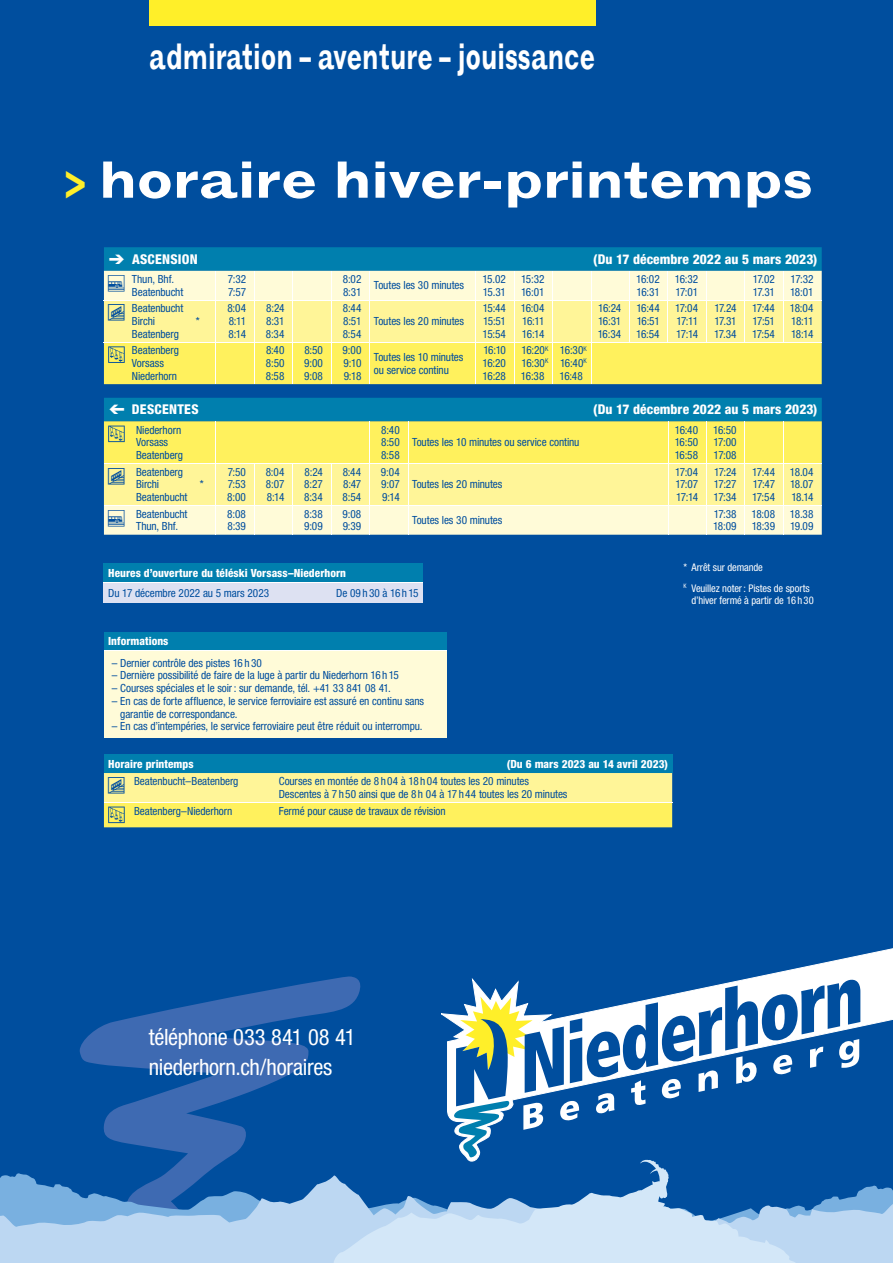
<style>
.page{position:relative;width:893px;height:1263px;background:#004e9e}
.page>*{position:absolute;margin:0;border:0;box-sizing:border-box;transform-origin:0 0}
.t1{font:700 expanded 52.5px "Grotesque";letter-spacing:-.02em;color:#fff}
.t2{font:700 expanded 37.05px "Grotesque";color:#fff;scale:.6 1}
.t3{font:condensed 22.5px/30px "Helvetica Neue";letter-spacing:-.01em;color:#fff}
.t4{font:800 condensed 13.5px "Helvetica Neue";letter-spacing:.005em;color:#fff}
.t5{font:800 condensed 13.5px "Helvetica Neue";letter-spacing:.025em;color:#fff}
.t6{font:condensed 11.25px/12.8px "Helvetica Neue";letter-spacing:-.005em;color:#004e9e;text-align:justify}
.t7{font:800 condensed 11.25px "Helvetica Neue";letter-spacing:.005em;color:#fff}
.t8{font:condensed 10.5px/20.5px "Helvetica Neue";letter-spacing:-.01em;color:#fff}
.s1{color:#ffef29}
.s2{font-family:"SBB Picto Normal";font-weight:400;font-stretch:normal}
.s3{font-family:"L Holiday Pi Three";font-stretch:normal;font-size:16.5px}
</style>
<div class="page">
<svg style="left:80px;top:976px;width:280px;height:197px"></svg>
<svg style="left:0;top:1175px;width:329px;height:88px;fill:#bcd7f2"></svg>
<svg style="left:804px;top:1185px;width:89px;height:78px;background:#94bbe2"></svg>
<svg style="left:329px;top:1160px;width:475px;height:103px"></svg>
<svg style="left:441px;top:948px;width:452px;height:213px"></svg>
<svg style="left:454px;top:979px;width:406px;height:178px"></svg>
<div style="left:149px;top:0;width:446px;height:25px;background:#ffef29"></div>
<svg style="left:104px;top:247px;width:718px;height:137px;background:#d2e09a"></svg>
<svg style="left:104px;top:398px;width:718px;height:137px;background:#d2e099"></svg>
<div style="left:104px;top:632px;width:342px;height:19px;background:#007fae"></div>
<div style="left:104px;top:651px;width:342px;height:87px;background:#fffbd8"></div>
<hr style="left:104px;top:650px;width:342px;height:1px;background:#fff">
<div style="left:104px;top:563px;width:319px;height:19px;background:#007fae"></div>
<div style="left:104px;top:582px;width:319px;height:21px;background:#dde1f2"></div>
<hr style="left:104px;top:582px;width:319px;height:1px;background:#fff">
<div style="left:104px;top:754px;width:568px;height:19px;background:#007fae"></div>
<svg style="left:104px;top:773px;width:568px;height:54px;background:#fef27f"></svg>
<h2 class="t2" style="left:149px;top:34px;width:745px">admiration – aventure – jouissance</h2>
<h1 class="t1" style="left:63px;top:148px;width:751px"><span class="s1">&gt;</span> horaire hiver-printemps</h1>
<p class="t4" style="left:108px;top:251px;width:91px"><span class="s2">ì</span> ASCENSION</p>
<p class="t4" style="left:593px;top:251px;width:226px">(Du 17 décembre 2022 au 5 mars 2023)</p>
<p class="t6" style="left:132px;top:272px;width:53px;text-indent:-24px"><span class="s3">%</span> Thun, Bhf.<br>Beatenbucht</p>
<p class="t6" style="left:228px;top:273px;width:20px">7:32<br>7:57</p>
<p class="t6" style="left:343px;top:273px;width:20px">8:02<br>8:31</p>
<p class="t6" style="left:374px;top:279px;width:92px">Toutes les 30 minutes</p>
<p class="t6" style="left:483px;top:273px;width:25px">15.02<br>15.31</p>
<p class="t6" style="left:521px;top:273px;width:25px">15:32<br>16:01</p>
<p class="t6" style="left:636px;top:273px;width:25px">16:02<br>16:31</p>
<p class="t6" style="left:675px;top:273px;width:25px">16:32<br>17:01</p>
<p class="t6" style="left:753px;top:273px;width:24px">17.02<br>17.31</p>
<p class="t6" style="left:790px;top:273px;width:25px">17:32<br>18:01</p>
<p class="t6" style="left:108px;top:302px;width:77px;text-align:center"><span class="s3">?</span> Beatenbucht<br>Birchi</p>
<p class="t6" style="left:483px;top:302px;width:25px">15:44<br>15:51<br>15:54</p>
<p class="t6" style="left:521px;top:302px;width:25px">16:04<br>16:11<br>16:14</p>
<p class="t6" style="left:598px;top:302px;width:25px">16:24<br>16:31<br>16:34</p>
<p class="t6" style="left:636px;top:302px;width:25px">16:44<br>16:51<br>16:54</p>
<p class="t6" style="left:675px;top:302px;width:25px">17:04<br>17:11<br>17:14</p>
<p class="t6" style="left:714px;top:302px;width:24px">17.24<br>17.31<br>17.34</p>
<p class="t6" style="left:752px;top:302px;width:25px">17:44<br>17:51<br>17:54</p>
<p class="t6" style="left:790px;top:302px;width:25px">18:04<br>18:11<br>18:14</p>
<p class="t6" style="left:227px;top:302px;width:20px">8:04<br>8:11<br>8:14</p>
<p class="t6" style="left:266px;top:302px;width:20px">8:24<br>8:31<br>8:34</p>
<p class="t6" style="left:343px;top:302px;width:20px">8:44<br>8:51<br>8:54</p>
<p class="t6" style="left:196px;top:314px;width:5px">*</p>
<p class="t6" style="left:374px;top:315px;width:92px">Toutes les 20 minutes</p>
<p class="t6" style="left:132px;top:327px;width:48px">Beatenberg</p>
<p class="t6" style="left:132px;top:344px;width:48px;text-align:left">Beatenberg<br>Vorsass<br>Niederhorn</p>
<p class="t6" style="left:266px;top:344px;width:20px">8:40<br>8:50<br>8:58</p>
<p class="t6" style="left:304px;top:344px;width:20px">8:50<br>9:00<br>9:08</p>
<p class="t6" style="left:343px;top:344px;width:20px">9:00<br>9:10<br>9:18</p>
<p class="t6" style="left:374px;top:350px;width:91px">Toutes les 10 minutes ou service continu</p>
<p class="t6" style="left:483px;top:344px;width:25px">16:10<br>16:20<br>16:28</p>
<p class="t6" style="left:521px;top:344px;width:29px">16:20<sup>K </sup>16:30<sup>K </sup>16:38</p>
<p class="t6" style="left:559px;top:344px;width:29px">16:30<sup>K </sup>16:40<sup>K </sup>16:48</p>
<p class="t5" style="left:108px;top:401px;width:92px"><span class="s2">Ä</span> DESCENTES</p>
<p class="t4" style="left:593px;top:401px;width:226px">(Du 17 décembre 2022 au 5 mars 2023)</p>
<p class="t6" style="left:136px;top:423px;width:48px;text-align:left">Niederhorn<br>Vorsass<br>Beatenberg</p>
<p class="t6" style="left:381px;top:423px;width:20px">8:40<br>8:50<br>8:58</p>
<p class="t6" style="left:675px;top:423px;width:25px">16:40<br>16:50<br>16:58</p>
<p class="t6" style="left:713px;top:423px;width:25px">16:50<br>17:00<br>17:08</p>
<p class="t6" style="left:412px;top:436px;width:169px">Toutes les 10 minutes ou service continu</p>
<p class="t6" style="left:108px;top:465px;width:76px;text-align:center"><span class="s3">?</span> Beatenberg<br>Birchi</p>
<p class="t6" style="left:136px;top:491px;width:53px">Beatenbucht</p>
<p class="t6" style="left:200px;top:478px;width:5px">*</p>
<p class="t6" style="left:227px;top:465px;width:20px">7:50<br>7:53<br>8:00</p>
<p class="t6" style="left:266px;top:465px;width:20px">8:04<br>8:07<br>8:14</p>
<p class="t6" style="left:304px;top:465px;width:20px">8:24<br>8:27<br>8:34</p>
<p class="t6" style="left:343px;top:465px;width:20px">8:44<br>8:47<br>8:54</p>
<p class="t6" style="left:381px;top:465px;width:20px">9:04<br>9:07<br>9:14</p>
<p class="t6" style="left:412px;top:478px;width:92px">Toutes les 20 minutes</p>
<p class="t6" style="left:675px;top:465px;width:25px">17:04<br>17:07<br>17:14</p>
<p class="t6" style="left:714px;top:465px;width:25px">17:24<br>17:27<br>17:34</p>
<p class="t6" style="left:752px;top:465px;width:25px">17:44<br>17:47<br>17:54</p>
<p class="t6" style="left:790px;top:465px;width:25px">18.04<br>18.07<br>18.14</p>
<p class="t6" style="left:136px;top:507px;width:53px;text-indent:-28px"><span class="s3">%</span> Beatenbucht<br>Thun, Bhf.</p>
<p class="t6" style="left:227px;top:507px;width:20px">8:08<br>8:39</p>
<p class="t6" style="left:304px;top:507px;width:20px">8:38<br>9:09</p>
<p class="t6" style="left:343px;top:507px;width:20px">9:08<br>9:39</p>
<p class="t6" style="left:412px;top:514px;width:92px">Toutes les 30 minutes</p>
<p class="t6" style="left:713px;top:507px;width:25px">17:38<br>18:09</p>
<p class="t6" style="left:752px;top:507px;width:25px">18:08<br>18:39</p>
<p class="t6" style="left:790px;top:507px;width:25px">18.38<br>19.09</p>
<p class="t8" style="left:683px;top:557px;width:128px">* Arrêt sur demande<br><sup>K</sup> Veuillez noter : Pistes de sports</p>
<p class="t8" style="left:691px;top:590px;width:124px">d’hiver fermé à partir de 16 h 30</p>
<p class="t7" style="left:108px;top:634px;width:62px">Informations</p>
<p class="t6" style="left:112px;top:656px;width:151px">– Dernier contrôle des pistes 16 h 30</p>
<p class="t6" style="left:112px;top:669px;width:289px">– Dernière possibilité de faire de la luge à partir du Niederhorn 16 h 15</p>
<p class="t6" style="left:112px;top:682px;width:281px">– Courses spéciales et le soir : sur demande, tél. +41 33 841 08 41.</p>
<p class="t6" style="left:120px;top:694px;width:305px;text-indent:-8px">– En cas de forte affluence, le service ferroviaire est assuré en continu sans garantie de correspondance.</p>
<p class="t6" style="left:112px;top:720px;width:312px">– En cas d’intempéries, le service ferroviaire peut être réduit ou interrompu.</p>
<p class="t7" style="left:108px;top:566px;width:239px">Heures d’ouverture du téléski Vorsass–Niederhorn</p>
<p class="t6" style="left:108px;top:586px;width:163px">Du 17 décembre 2022 au 5 mars 2023</p>
<p class="t6" style="left:336px;top:586px;width:84px">De 09 h 30 à 16 h 15</p>
<p class="t7" style="left:108px;top:757px;width:87px">Horaire printemps</p>
<p class="t7" style="left:507px;top:757px;width:163px">(Du 6 mars 2023 au 14 avril 2023)</p>
<p class="t6" style="left:108px;top:775px;width:132px"><span class="s3">?</span> Beatenbucht–Beatenberg</p>
<p class="t6" style="left:279px;top:775px;width:290px">Courses en montée de 8 h 04 à 18 h 04 toutes les 20 minutes<br>Descentes à 7 h 50 ainsi que de 8 h 04 à 17 h 44 toutes les 20 minutes</p>
<p class="t6" style="left:134px;top:804px;width:100px">Beatenberg–Niederhorn</p>
<p class="t6" style="left:279px;top:804px;width:168px">Fermé pour cause de travaux de révision</p>
<h3 class="t3" style="left:149px;top:1022px;width:208px">téléphone 033 841 08 41 niederhorn.ch/horaires</h3>
</div>
